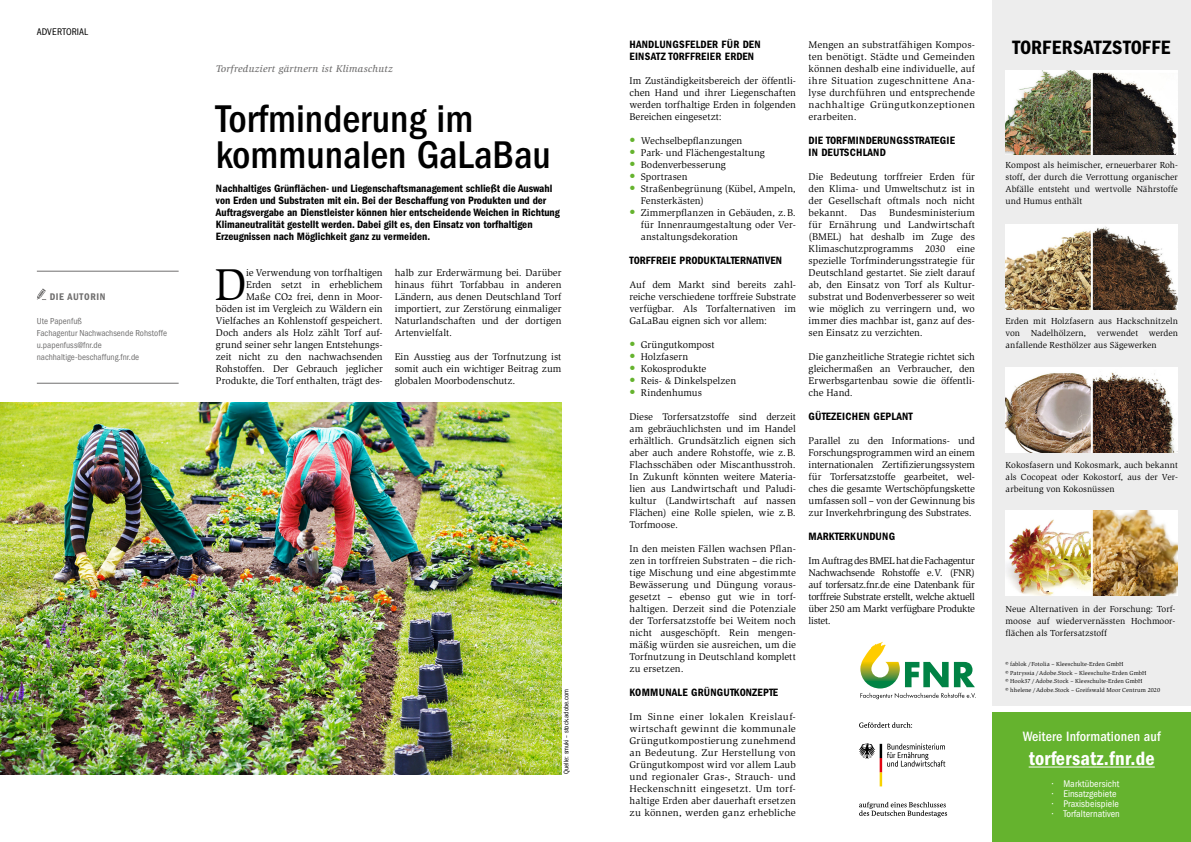
<style>
.page{position:relative;width:1191px;height:842px;background:#fff}
.page>*{position:absolute;margin:0;border:0;box-sizing:border-box;transform-origin:0 0}
.t1{font:45.8px "Slimbach Std";color:#000}
.t2{font:500 condensed 40px/36px "Franklin Gothic LT Pro";color:#000}
.t3{font:20px "Franklin Gothic LT Pro Cn Dm";letter-spacing:.01em;color:#fff}
.t4{font:20px "Franklin Gothic LT Pro Cn Dm";letter-spacing:.03em;color:#000}
.t5{font:500 condensed 14px "Franklin Gothic LT Pro";letter-spacing:.01em;color:#fff}
.t6{font:11px/12px "Franklin Gothic LT Pro Cn Dm";color:#000}
.t7{font:11px/12px "Franklin Gothic LT Pro Cn Dm";letter-spacing:.025em;color:#000}
.t8{font:10px/12px "Slimbach Std";color:#000;text-align:justify}
.t9{font:condensed 10px "Franklin Gothic LT Pro";letter-spacing:.01em;color:#fff}
.t10{font:italic 500 10px "Slimbach Std";letter-spacing:.025em;color:#706f6f}
.t11{font:condensed 10px "Franklin Gothic LT Pro";letter-spacing:.005em;color:#000}
.t12{font:10px "Franklin Gothic LT Pro Cn Dm";letter-spacing:.06em;color:#706f6f}
.t13{font:9px/12px "Slimbach Std";color:#000;text-align:justify}
.t14{font:condensed 9px/12px "Franklin Gothic LT Pro";color:#706f6f}
.t15{font:condensed 7px "Franklin Gothic LT Pro";color:#000}
.t16{font:6px/8.8px "Slimbach Std";letter-spacing:.01em;color:#000}
.s1{font-weight:900;font-size:12px;color:#65b32e}
</style>
<div class="page">
<img style="left:0;top:402px;width:561px;height:372px">
<div style="left:992px;top:0;width:199px;height:706px;background:#ededed"></div>
<img style="left:1005px;top:70px;width:172px;height:85px">
<img style="left:1005px;top:224px;width:172px;height:85px">
<img style="left:1005px;top:368px;width:172px;height:84px">
<img style="left:1005px;top:510px;width:172px;height:85px">
<svg style="left:860px;top:642px;width:116px;height:57px"></svg>
<svg style="left:859px;top:722px;width:53px;height:6px"></svg>
<svg style="left:859px;top:802px;width:88px;height:15px"></svg>
<svg style="left:859px;top:743px;width:86px;height:43px"></svg>
<hr style="left:37px;top:271px;width:142px;height:1px;background:#706f6f">
<hr style="left:37px;top:383px;width:142px;height:1px;background:#706f6f">
<svg style="left:37px;top:288px;width:9px;height:12px"></svg>
<div style="left:992px;top:712px;width:199px;height:130px;background:#65b32e"></div>
<hr style="left:1028px;top:766px;width:126px;height:1px;background:#fff">
<p class="t11" style="left:37px;top:26px;width:53px">ADVERTORIAL</p>
<p class="t12" style="left:50px;top:291px;width:57px">DIE AUTORIN</p>
<p class="t14" style="left:37px;top:315px;width:132px">Ute Papenfuß<br>Fachagentur Nachwachsende Rohstoffe u.papenfuss@fnr.de nachhaltige-beschaffung.fnr.de</p>
<p class="t10" style="left:216px;top:63px;width:178px">Torfreduziert gärtnern ist Klimaschutz</p>
<h2 class="t2" style="left:216px;top:101px;width:336px">Torfminderung im kommunalen GaLaBau</h2>
<p class="t6" style="left:216px;top:182px;width:345px">Nachhaltiges Grünflächen- und Liegenschaftsmanagement schließt die Auswahl von Erden und Substraten mit ein. Bei der Beschaffung von Produkten und der Auftragsvergabe an Dienstleister können hier entscheidende Weichen in Richtung Klimaneutralität gestellt werden. Dabei gilt es, den Einsatz von torfhaltigen Erzeugnissen nach Möglichkeit ganz zu vermeiden.</p>
<p class="t8" style="left:216px;top:267px;width:168px;text-align:right">ie Verwendung von torfhaltigen<br>Erden setzt in erheblichem<br>Maße CO2 frei, denn in Moor-<br>böden ist im Vergleich zu Wäldern ein Vielfaches an Kohlenstoff gespeichert.<br>Doch anders als Holz zählt Torf auf&shy;grund seiner sehr langen Entstehungs&shy;zeit nicht zu den nachwachsenden Rohstoffen. Der Gebrauch jeglicher Produkte, die Torf enthalten, trägt des-</p>
<p class="t8" style="left:395px;top:267px;width:168px">halb zur Erderwärmung bei. Darüber hinaus führt Torfabbau in anderen Ländern, aus denen Deutschland Torf importiert, zur Zerstörung einmaliger Naturlandschaften und der dortigen Artenvielfalt.</p>
<h1 class="t1" style="left:214px;top:259px;width:34px">D</h1>
<p class="t8" style="left:395px;top:351px;width:168px">Ein Ausstieg aus der Torfnutzung ist somit auch ein wichtiger Beitrag zum globalen Moorbodenschutz.</p>
<p class="t15" style="left:562px;top:774px;width:87px;rotate:-90deg">Quelle: smuki – stock.adobe.com</p>
<p class="t7" style="left:629px;top:38px;width:132px">HANDLUNGSFELDER FÜR DEN<br>EINSATZ TORFFREIER ERDEN</p>
<p class="t8" style="left:629px;top:75px;width:168px">Im Zuständigkeitsbereich der öffentli&shy;chen Hand und ihrer Liegenschaften werden torfhaltige Erden in folgenden Bereichen eingesetzt:</p>
<p class="t8" style="left:629px;top:135px;width:114px"><span class="s1">•</span> Wechselbepflanzungen</p>
<p class="t8" style="left:629px;top:147px;width:137px"><span class="s1">•</span> Park- und Flächengestaltung</p>
<p class="t8" style="left:629px;top:159px;width:98px"><span class="s1">•</span> Bodenverbesserung</p>
<p class="t8" style="left:629px;top:171px;width:59px"><span class="s1">•</span> Sportrasen</p>
<p class="t8" style="left:641px;top:183px;width:156px;text-indent:-11px"><span class="s1">•</span> Straßenbegrünung (Kübel, Ampeln,<br>Fensterkästen)</p>
<p class="t8" style="left:641px;top:207px;width:156px;text-indent:-11px"><span class="s1">•</span> Zimmerpflanzen in Gebäuden, z.B. für Innenraumgestaltung oder Ver&shy;anstaltungsdekoration</p>
<p class="t6" style="left:629px;top:254px;width:154px">TORFFREIE PRODUKTALTERNATIVEN</p>
<p class="t8" style="left:629px;top:279px;width:168px">Auf dem Markt sind bereits zahl&shy;reiche verschiedene torffreie Substrate verfügbar. Als Torfalternativen im GaLaBau eignen sich vor allem:</p>
<p class="t8" style="left:629px;top:339px;width:87px"><span class="s1">•</span> Grüngutkompost</p>
<p class="t8" style="left:629px;top:351px;width:60px"><span class="s1">•</span> Holzfasern</p>
<p class="t8" style="left:629px;top:363px;width:78px"><span class="s1">•</span> Kokosprodukte</p>
<p class="t8" style="left:629px;top:375px;width:108px"><span class="s1">•</span> Reis- &amp; Dinkelspelzen</p>
<p class="t8" style="left:629px;top:387px;width:74px"><span class="s1">•</span> Rindenhumus</p>
<p class="t8" style="left:629px;top:411px;width:168px">Diese Torfersatzstoffe sind derzeit am gebräuchlichsten und im Handel erhältlich. Grundsätzlich eignen sich aber auch andere Rohstoffe, wie z.B.<br>Flachsschäben oder Miscanthusstroh.<br>In Zukunft könnten weitere Materia&shy;lien aus Landwirtschaft und Paludi&shy;kultur (Landwirtschaft auf nassen Flächen) eine Rolle spielen, wie z.B.<br>Torfmoose.</p>
<p class="t8" style="left:629px;top:543px;width:168px">In den meisten Fällen wachsen Pflan&shy;zen in torffreien Substraten – die rich&shy;tige Mischung und eine abgestimmte Bewässerung und Düngung voraus&shy;gesetzt – ebenso gut wie in torf&shy;haltigen. Derzeit sind die Potenziale der Torfersatzstoffe bei Weitem noch nicht ausgeschöpft. Rein mengen&shy;mäßig würden sie ausreichen, um die Torfnutzung in Deutschland komplett zu ersetzen.</p>
<p class="t7" style="left:629px;top:686px;width:150px">KOMMUNALE GRÜNGUTKONZEPTE</p>
<p class="t8" style="left:629px;top:711px;width:168px">Im Sinne einer lokalen Kreislauf&shy;wirtschaft gewinnt die kommunale Grüngutkompostierung zunehmend an Bedeutung. Zur Herstellung von Grüngutkompost wird vor allem Laub und regionaler Gras-, Strauch- und Heckenschnitt eingesetzt. Um torf&shy;haltige Erden aber dauerhaft ersetzen zu können, werden ganz erhebliche</p>
<p class="t8" style="left:808px;top:39px;width:168px">Mengen an substratfähigen Kompos&shy;ten benötigt. Städte und Gemeinden können deshalb eine individuelle, auf ihre Situation zugeschnittene Ana&shy;lyse durchführen und entsprechende nachhaltige Grüngutkonzeptionen erarbeiten.</p>
<p class="t7" style="left:808px;top:134px;width:148px">DIE TORFMINDERUNGSSTRATEGIE<br>IN DEUTSCHLAND</p>
<p class="t8" style="left:808px;top:171px;width:168px">Die Bedeutung torffreier Erden für den Klima- und Umweltschutz ist in der Gesellschaft oftmals noch nicht bekannt.</p>
<p class="t8" style="left:808px;top:207px;width:168px;text-indent:81px">Bundesministerium für Ernährung und Landwirtschaft (BMEL) hat deshalb im Zuge des Klimaschutzprogramms 2030 eine spezielle Torfminderungsstrategie für Deutschland gestartet. Sie zielt darauf ab, den Einsatz von Torf als Kultur&shy;substrat und Bodenverbesserer so weit wie möglich zu verringern und, wo immer dies machbar ist, ganz auf des&shy;sen Einsatz zu verzichten.</p>
<p class="t8" style="left:808px;top:351px;width:168px">Die ganzheitliche Strategie richtet sich gleichermaßen an Verbraucher, den Erwerbsgartenbau sowie die öffentli&shy;che Hand.</p>
<p class="t7" style="left:808px;top:410px;width:106px">GÜTEZEICHEN GEPLANT</p>
<p class="t8" style="left:808px;top:435px;width:168px">Parallel zu den Informations- und Forschungsprogrammen wird an einem internationalen Zertifizierungssystem für Torfersatzstoffe gearbeitet, wel&shy;ches die gesamte Wertschöpfungskette umfassen soll – von der Gewinnung bis zur Inverkehrbringung des Substrates.</p>
<p class="t7" style="left:808px;top:530px;width:88px">MARKTERKUNDUNG</p>
<p class="t8" style="left:808px;top:555px;width:168px">Im Auftrag des BMEL hat die Fachagentur Nachwachsende Rohstoffe e.V. (FNR) auf torfersatz.fnr.de eine Datenbank für torffreie Substrate erstellt, welche aktuell über 250 am Markt verfügbare Produkte listet.</p>
<p class="t8" style="left:860px;top:207px;width:18px">Das</p>
<h3 class="t4" style="left:1012px;top:36px;width:159px">TORFERSATZSTOFFE</h3>
<p class="t13" style="left:1005px;top:159px;width:174px">Kompost als heimischer, erneuerbarer Roh&shy;stoff, der durch die Verrottung organischer Abfälle entsteht und wertvolle Nährstoffe und Humus enthält</p>
<p class="t13" style="left:1005px;top:315px;width:174px">Erden mit Holzfasern aus Hackschnitzeln von Nadelhölzern, verwendet werden anfallende Resthölzer aus Sägewerken</p>
<p class="t13" style="left:1005px;top:459px;width:174px">Kokosfasern und Kokosmark, auch bekannt als Cocopeat oder Kokostorf, aus der Ver&shy;arbeitung von Kokosnüssen</p>
<p class="t13" style="left:1005px;top:603px;width:171px">Neue Alternativen in der Forschung: Torf&shy;moose auf wiedervernässten Hochmoor&shy;flächen als Torfersatzstoff</p>
<p class="t16" style="left:1005px;top:659px;width:156px">© fablok /Fotolia – Kleeschulte-Erden GmbH<br>© Patryssia /Adobe.Stock – Kleeschulte-Erden GmbH<br>© Hook37 /Adobe.Stock – Kleeschulte-Erden GmbH<br>© hhelene /Adobe.Stock – Greifswald Moor Centrum 2020</p>
<h3 class="t5" style="left:1022px;top:728px;width:139px">Weitere Informationen auf</h3>
<h3 class="t3" style="left:1028px;top:747px;width:128px">torfersatz.fnr.de</h3>
<p class="t9" style="left:1052px;top:778px;width:69px">• Marktübersicht</p>
<p class="t9" style="left:1052px;top:788px;width:66px">• Einsatzgebiete</p>
<p class="t9" style="left:1052px;top:798px;width:68px">• Praxisbeispiele</p>
<p class="t9" style="left:1052px;top:808px;width:69px">• Torfalternativen</p>
</div>
